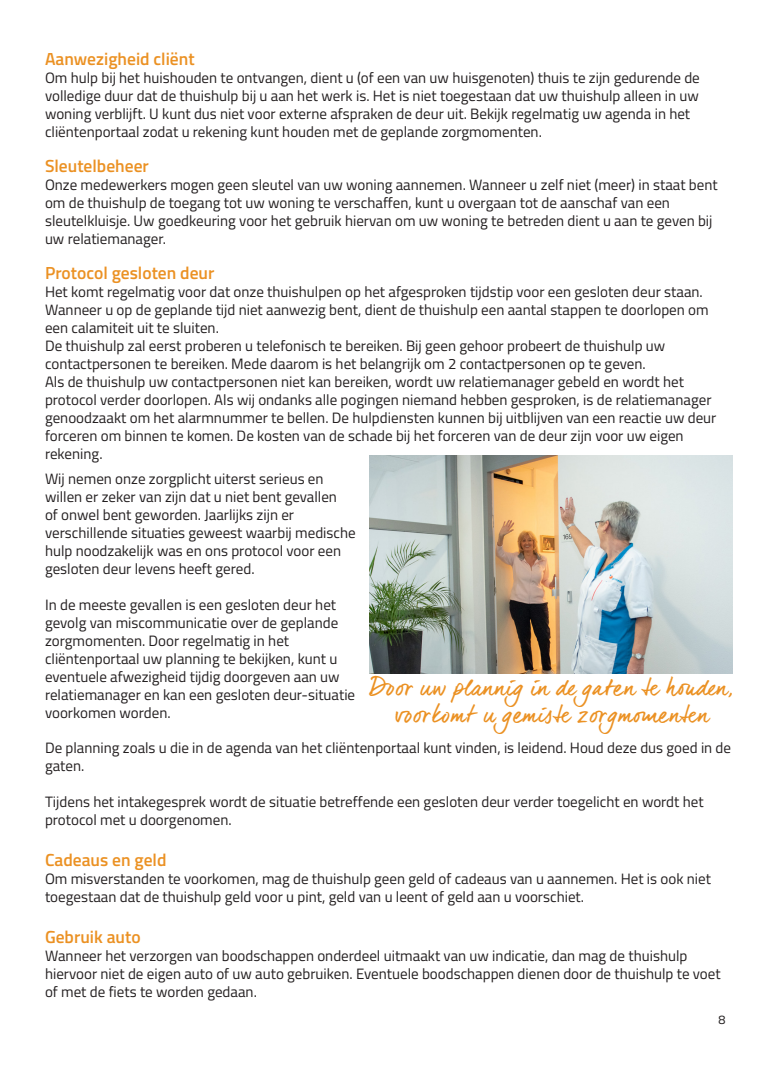
<style>
.page{position:relative;width:780px;height:1081px;background:#fff}
.page>*{position:absolute;margin:0;border:0;box-sizing:border-box;transform-origin:0 0}
.t1{font:23.38px/27px "dear Joe 6";color:#eb9123;text-align:center;scale:.96 1}
.t2{font:600 17.5px "Titillium Web";color:#eb9123}
.t3{font:15px/18px "Titillium Web";color:#231f20}
.t4{font:12.5px "Titillium Web";color:#231f20}
</style>
<div class="page">
<img style="left:370px;top:456px;width:362px;height:218px">
<p class="t2" style="left:45px;top:46px;width:151px">Aanwezigheid cliënt</p>
<p class="t3" style="left:45px;top:68px;width:656px">Om hulp bij het huishouden te ontvangen, dient u (of een van uw huisgenoten) thuis te zijn gedurende de</p>
<p class="t3" style="left:45px;top:86px;width:655px">volledige duur dat de thuishulp bij u aan het werk is. Het is niet toegestaan dat uw thuishulp alleen in uw</p>
<p class="t3" style="left:45px;top:104px;width:646px">woning verblijft. U kunt dus niet voor externe afspraken de deur uit. Bekijk regelmatig uw agenda in het</p>
<p class="t3" style="left:45px;top:122px;width:498px">cliëntenportaal zodat u rekening kunt houden met de geplande zorgmomenten.</p>
<p class="t2" style="left:45px;top:153px;width:105px">Sleutelbeheer</p>
<p class="t3" style="left:45px;top:175px;width:674px">Onze medewerkers mogen geen sleutel van uw woning aannemen. Wanneer u zelf niet (meer) in staat bent om de thuishulp de toegang tot uw woning te verschaffen, kunt u overgaan tot de aanschaf van een</p>
<p class="t3" style="left:45px;top:211px;width:669px">sleutelkluisje. Uw goedkeuring voor het gebruik hiervan om uw woning te betreden dient u aan te geven bij uw relatiemanager.</p>
<p class="t2" style="left:45px;top:260px;width:171px">Protocol gesloten deur</p>
<p class="t3" style="left:45px;top:282px;width:665px">Het komt regelmatig voor dat onze thuishulpen op het afgesproken tijdstip voor een gesloten deur staan.<br>Wanneer u op de geplande tijd niet aanwezig bent, dient de thuishulp een aantal stappen te doorlopen om een calamiteit uit te sluiten.</p>
<p class="t3" style="left:45px;top:336px;width:621px">De thuishulp zal eerst proberen u telefonisch te bereiken. Bij geen gehoor probeert de thuishulp uw</p>
<p class="t3" style="left:45px;top:354px;width:602px">contactpersonen te bereiken. Mede daarom is het belangrijk om 2 contactpersonen op te geven.</p>
<p class="t3" style="left:45px;top:372px;width:640px">Als de thuishulp uw contactpersonen niet kan bereiken, wordt uw relatiemanager gebeld en wordt het</p>
<p class="t3" style="left:45px;top:390px;width:672px">protocol verder doorlopen. Als wij ondanks alle pogingen niemand hebben gesproken, is de relatiemanager genoodzaakt om het alarmnummer te bellen. De hulpdiensten kunnen bij uitblijven van een reactie uw deur forceren om binnen te komen. De kosten van de schade bij het forceren van de deur zijn voor uw eigen</p>
<p class="t3" style="left:45px;top:444px;width:59px">rekening.</p>
<p class="t3" style="left:45px;top:469px;width:280px">Wij nemen onze zorgplicht uiterst serieus en</p>
<p class="t3" style="left:45px;top:487px;width:293px">willen er zeker van zijn dat u niet bent gevallen</p>
<p class="t3" style="left:45px;top:505px;width:250px">of onwel bent geworden. Jaarlijks zijn er</p>
<p class="t3" style="left:45px;top:523px;width:312px">verschillende situaties geweest waarbij medische hulp noodzakelijk was en ons protocol voor een gesloten deur levens heeft gered.</p>
<p class="t3" style="left:45px;top:595px;width:292px">In de meeste gevallen is een gesloten deur het</p>
<p class="t3" style="left:45px;top:613px;width:295px">gevolg van miscommunicatie over de geplande zorgmomenten. Door regelmatig in het</p>
<p class="t3" style="left:45px;top:649px;width:312px">cliëntenportaal uw planning te bekijken, kunt u eventuele afwezigheid tijdig doorgeven aan uw relatiemanager en kan een gesloten deur-situatie voorkomen worden.</p>
<p class="t1" style="left:370px;top:673px;width:379px">Door uw plannig in de gaten te houden, voorkomt u gemiste zorgmomenten</p>
<p class="t3" style="left:45px;top:738px;width:687px">De planning zoals u die in de agenda van het cliëntenportaal kunt vinden, is leidend. Houd deze dus goed in de gaten.</p>
<p class="t3" style="left:45px;top:792px;width:660px">Tijdens het intakegesprek wordt de situatie betreffende een gesloten deur verder toegelicht en wordt het protocol met u doorgenomen.</p>
<p class="t2" style="left:45px;top:847px;width:123px">Cadeaus en geld</p>
<p class="t3" style="left:45px;top:869px;width:667px">Om misverstanden te voorkomen, mag de thuishulp geen geld of cadeaus van u aannemen. Het is ook niet toegestaan dat de thuishulp geld voor u pint, geld van u leent of geld aan u voorschiet.</p>
<p class="t2" style="left:45px;top:923px;width:97px">Gebruik auto</p>
<p class="t3" style="left:45px;top:945px;width:644px">Wanneer het verzorgen van boodschappen onderdeel uitmaakt van uw indicatie, dan mag de thuishulp</p>
<p class="t3" style="left:45px;top:963px;width:677px">hiervoor niet de eigen auto of uw auto gebruiken. Eventuele boodschappen dienen door de thuishulp te voet of met de fiets te worden gedaan.</p>
<p class="t4" style="left:718px;top:1010px;width:8px">8</p>
</div>
